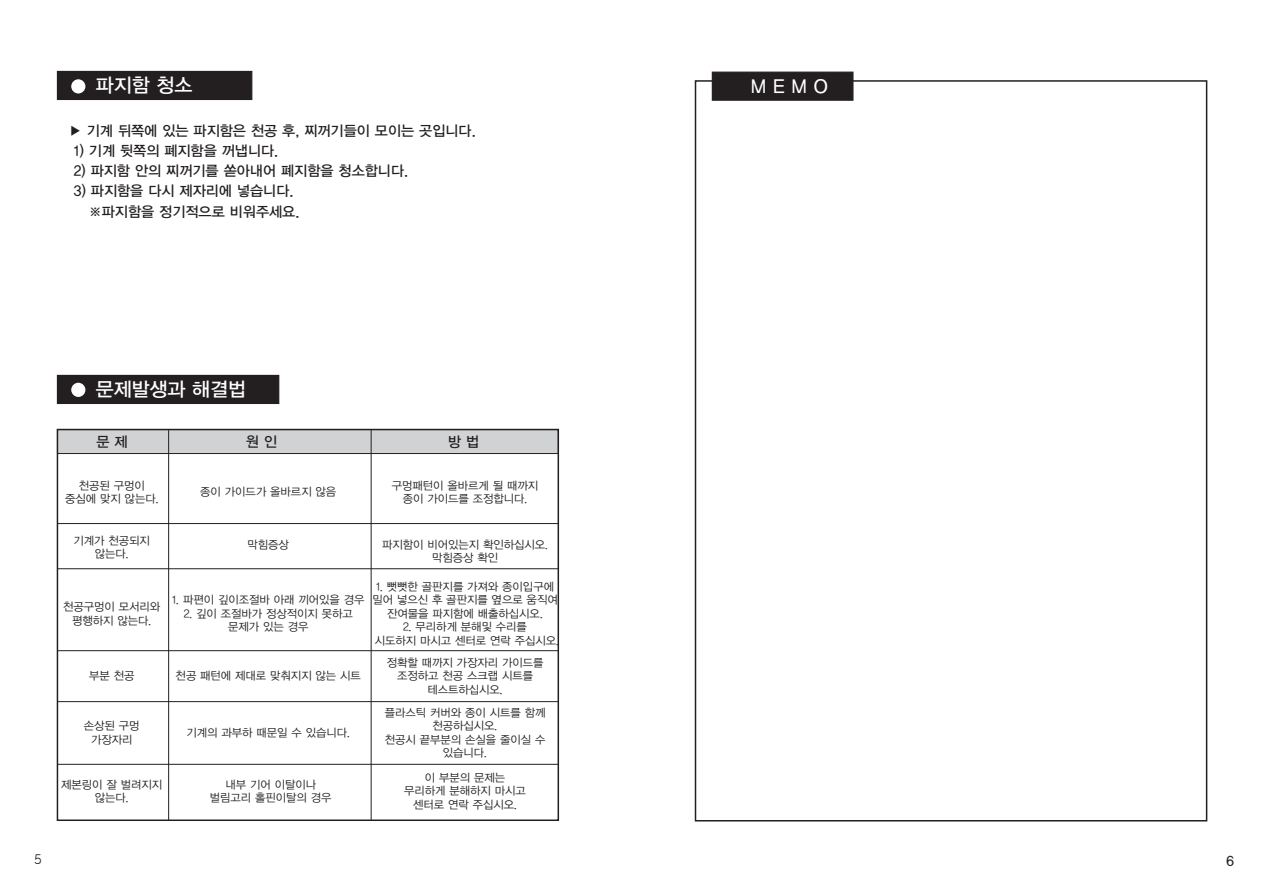
<style>
.page{position:relative;width:1263px;height:893px;background:#fff}
.page>*{position:absolute;margin:0;border:0;box-sizing:border-box;transform-origin:0 0}
.t1{font:19.5px "YDVYGO13";color:#fff}
.t2{font:14.25px/20.2px "YDVYGO13";color:#231f20}
.t3{font:13.5px "YDIYGO110 KS Cpc EUC H";color:#231f20}
.t4{font:13.5px "YDVYGO13";color:#231f20}
.t5{font:11.25px/13.5px "YDVYGO12";color:#231f20;text-align:center}
</style>
<div class="page">
<div style="left:57px;top:71px;width:195px;height:29px;background:#231f20"></div>
<div style="left:71px;top:79px;width:14px;height:14px;background:#fff;border-radius:50%"></div>
<div style="left:57px;top:429px;width:502px;height:25px;background:#d1d2d4;border:1px solid #231f20"></div>
<div style="left:57px;top:429px;width:502px;height:392px;border:2px solid #231f20"></div>
<hr style="left:57px;top:523px;width:501px;height:1px;background:#231f20">
<hr style="left:57px;top:568px;width:501px;height:1px;background:#231f20">
<hr style="left:57px;top:650px;width:501px;height:1px;background:#231f20">
<hr style="left:57px;top:701px;width:501px;height:1px;background:#231f20">
<hr style="left:57px;top:764px;width:501px;height:1px;background:#231f20">
<hr style="left:168px;top:429px;width:1px;height:392px;background:#231f20">
<hr style="left:371px;top:429px;width:1px;height:392px;background:#231f20">
<div style="left:57px;top:375px;width:222px;height:29px;background:#231f20"></div>
<div style="left:71px;top:383px;width:14px;height:14px;background:#fff;border-radius:50%"></div>
<div style="left:712px;top:72px;width:141px;height:29px;background:#231f20;border:1px solid #231f20"></div>
<h1 class="t1" style="left:96px;top:72px;width:98px">파지함 청소</h1>
<p class="t2" style="left:69px;top:120px;width:409px">▶ 기계 뒤쪽에 있는 파지함은 천공 후, 찌꺼기들이 모이는 곳입니다.</p>
<p class="t2" style="left:74px;top:140px;width:206px">1) 기계 뒷쪽의 폐지함을 꺼냅니다.</p>
<p class="t2" style="left:74px;top:160px;width:336px">2) 파지함 안의 찌꺼기를 쏟아내어 폐지함을 청소합니다.</p>
<p class="t2" style="left:89px;top:180px;width:212px;text-indent:-15px">3) 파지함을 다시 제자리에 넣습니다. ※파지함을 정기적으로 비워주세요.</p>
<p class="t3" style="left:34px;top:852px;width:9px">5</p>
<h1 class="t1" style="left:96px;top:376px;width:152px">문제발생과 해결법</h1>
<p class="t2" style="left:96px;top:431px;width:33px">문 제</p>
<p class="t2" style="left:246px;top:431px;width:33px">원 인</p>
<p class="t2" style="left:448px;top:431px;width:33px">방 법</p>
<p class="t5" style="left:65px;top:478px;width:95px">천공된 구멍이 중심에 맞지 않는다.</p>
<p class="t5" style="left:200px;top:485px;width:138px">종이 가이드가 올바르지 않음</p>
<p class="t5" style="left:74px;top:533px;width:78px">기계가 천공되지 않는다.</p>
<p class="t5" style="left:248px;top:537px;width:43px">막힘증상</p>
<p class="t5" style="left:63px;top:599px;width:99px">천공구멍이 모서리와 평행하지 않는다.</p>
<p class="t5" style="left:172px;top:593px;width:194px">1. 파편이 깊이조절바 아래 끼어있을 경우</p>
<p class="t5" style="left:184px;top:606px;width:171px">2. 깊이 조절바가 정상적이지 못하고 문제가 있는 경우</p>
<p class="t5" style="left:89px;top:668px;width:47px">부분 천공</p>
<p class="t5" style="left:176px;top:668px;width:187px">천공 패턴에 제대로 맞춰지지 않는 시트</p>
<p class="t5" style="left:84px;top:719px;width:57px">손상된 구멍 가장자리</p>
<p class="t5" style="left:61px;top:777px;width:103px">제본링이 잘 벌려지지 않는다.</p>
<p class="t5" style="left:210px;top:777px;width:123px">내부 기어 이탈이나 벌림고리 홀핀이탈의 경우</p>
<p class="t5" style="left:187px;top:725px;width:165px">기계의 과부하 때문일 수 있습니다.</p>
<p class="t5" style="left:392px;top:478px;width:148px">구멍패턴이 올바르게 될 때까지 종이 가이드를 조정합니다.</p>
<p class="t5" style="left:382px;top:537px;width:167px">파지함이 비어있는지 확인하십시오. 막힘증상 확인</p>
<p class="t5" style="left:372px;top:579px;width:187px">1. 뻣뻣한 골판지를 가져와 종이입구에 밀어 넣으신 후 골판지를 옆으로 움직여 잔여물을 파지함에 배출하십시오.</p>
<p class="t5" style="left:375px;top:620px;width:186px">2. 무리하게 분해및 수리를<br>시도하지 마시고 센터로 연락 주십시오.</p>
<p class="t5" style="left:387px;top:655px;width:158px">정확할 때까지 가장자리 가이드를 조정하고 천공 스크랩 시트를 테스트하십시오.</p>
<p class="t5" style="left:385px;top:705px;width:162px">플라스틱 커버와 종이 시트를 함께 천공하십시오.<br>천공시 끝부분의 손실을 줄이실 수 있습니다.</p>
<p class="t5" style="left:404px;top:770px;width:123px">이 부분의 문제는 무리하게 분해하지 마시고 센터로 연락 주십시오.</p>
<h1 class="t1" style="left:751px;top:73px;width:79px">M E M O</h1>
<p class="t4" style="left:1226px;top:851px;width:9px">6</p>
</div>
